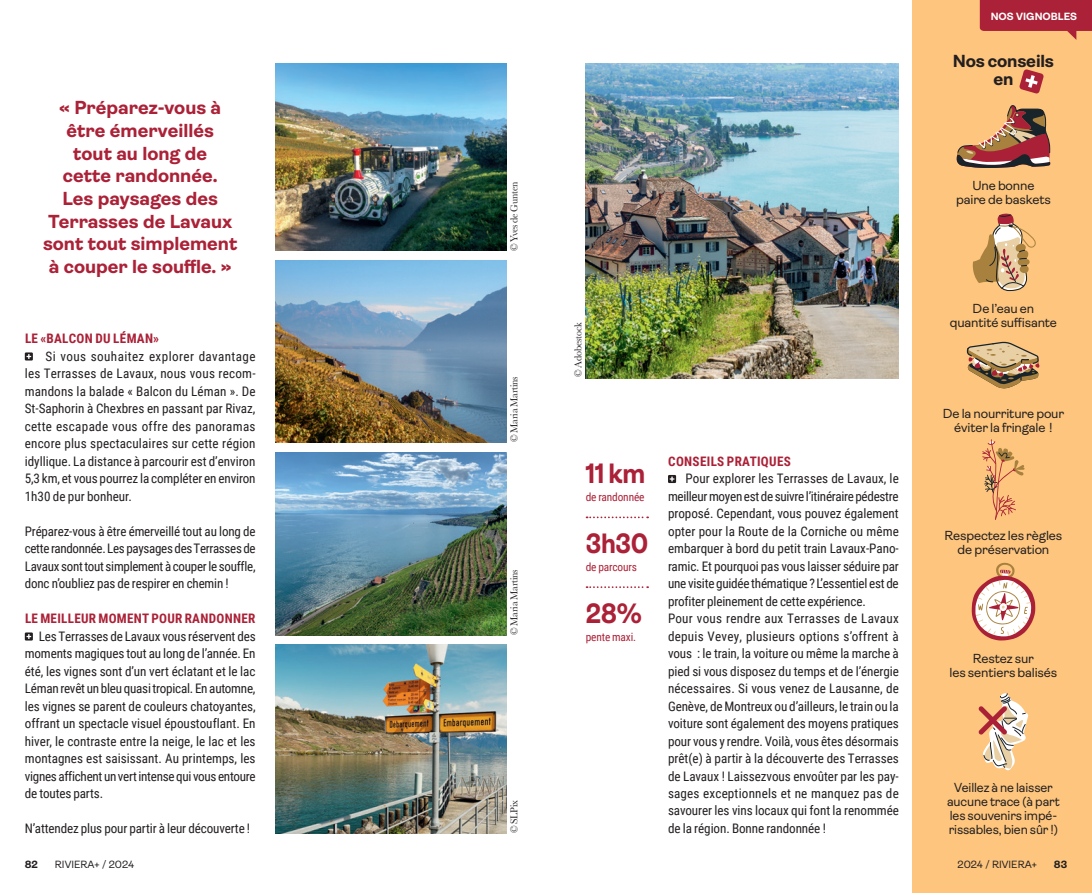
<style>
.page{position:relative;width:1092px;height:893px;background:#fff}
.page>*{position:absolute;margin:0;border:0;box-sizing:border-box;transform-origin:0 0}
.t1{font:700 28px "Ambit";letter-spacing:-.01em;color:#ab2137;scale:.9 1}
.t2{font:700 18.9px/22.8px "Ambit";color:#ab2137;text-align:center}
.t3{font:700 17.5px/17.5px "Ambit";letter-spacing:-.01em;color:#231f20;text-align:center}
.t4{font:13.12px/17.5px "Roboto Condensed";letter-spacing:-.005em;color:#231f20;text-align:justify}
.t5{font:13.12px/14px "Ambit";letter-spacing:-.01em;color:#231f20;text-align:center}
.t6{font:700 13.12px "Roboto Condensed";letter-spacing:.025em;color:#ab2137}
.t7{font:11.38px "Roboto Condensed";letter-spacing:-.01em;color:#ab2137}
.t8{font:10.5px "Baskerville";letter-spacing:-.015em;color:#231f20;scale:.95 1}
.t9{font:10.5px "Ambit";color:#231f20}
.t10{font:700 10.5px "Ambit";color:#fff}
.t11{font:700 10.5px "Ambit";color:#231f20}
</style>
<div class="page">
<div style="left:912px;top:0;width:179px;height:893px;background:#fdc57d"></div>
<img style="left:276px;top:261px;width:230px;height:181px">
<svg style="left:971px;top:563px;width:64px;height:77px"></svg>
<svg style="left:956px;top:105px;width:94px;height:63px"></svg>
<svg style="left:972px;top:213px;width:63px;height:78px"></svg>
<svg style="left:966px;top:342px;width:73px;height:47px"></svg>
<svg style="left:978px;top:693px;width:50px;height:78px"></svg>
<svg style="left:982px;top:439px;width:42px;height:81px"></svg>
<svg style="left:25px;top:352px;width:8px;height:8px"></svg>
<svg style="left:27px;top:354px;width:4px;height:5px"></svg>
<svg style="left:25px;top:632px;width:8px;height:8px"></svg>
<svg style="left:27px;top:634px;width:4px;height:5px"></svg>
<svg style="left:668px;top:475px;width:8px;height:8px"></svg>
<svg style="left:669px;top:477px;width:5px;height:4px"></svg>
<img style="left:585px;top:63px;width:313px;height:315px">
<svg style="left:1019px;top:69px;width:24px;height:25px"></svg>
<img style="left:276px;top:452px;width:230px;height:183px">
<svg style="left:586px;top:516px;width:62px;height:2px"></svg>
<svg style="left:586px;top:586px;width:62px;height:2px"></svg>
<svg style="left:979px;top:0;width:112px;height:40px"></svg>
<img style="left:276px;top:645px;width:230px;height:188px">
<img style="left:276px;top:63px;width:230px;height:188px">
<p class="t10" style="left:990px;top:11px;width:88px">NOS VIGNOBLES</p>
<h2 class="t2" style="left:43px;top:97px;width:196px">« Préparez-vous à être émerveillés<br>tout au long de<br>cette randonnée.<br>Les paysages des<br>Terrasses de Lavaux sont tout simplement à couper le souffle. »</h2>
<p class="t6" style="left:25px;top:329px;width:136px">LE «BALCON DU LÉMAN»</p>
<p class="t4" style="left:25px;top:347px;width:232px;text-indent:21px">Si vous souhaitez explorer davantage les Terrasses de Lavaux, nous vous recom&shy;mandons la balade « Balcon du Léman ». De St-Saphorin à Chexbres en passant par Rivaz, cette escapade vous offre des panoramas encore plus spectaculaires sur cette région idyllique. La distance à parcourir est d’environ 5,3 km, et vous pourrez la compléter en environ 1h30 de pur bonheur.</p>
<p class="t4" style="left:25px;top:522px;width:232px">Préparez-vous à être émerveillé tout au long de cette randonnée. Les paysages des Terrasses de Lavaux sont tout simplement à couper le souffle, donc n’oubliez pas de respirer en chemin !</p>
<p class="t6" style="left:25px;top:609px;width:232px">LE MEILLEUR MOMENT POUR RANDONNER</p>
<p class="t4" style="left:25px;top:627px;width:232px;text-indent:14px">Les Terrasses de Lavaux vous réservent des moments magiques tout au long de l’année. En été, les vignes sont d’un vert éclatant et le lac Léman revêt un bleu quasi tropical. En automne, les vignes se parent de couleurs chatoyantes, offrant un spectacle visuel époustouflant. En hiver, le contraste entre la neige, le lac et les montagnes est saisissant. Au printemps, les vignes affichent un vert intense qui vous entoure de toutes parts.</p>
<p class="t4" style="left:25px;top:819px;width:227px">N’attendez plus pour partir à leur découverte !</p>
<p class="t8" style="left:507px;top:251px;width:75px;rotate:-90deg">© Yves de Gunten</p>
<p class="t8" style="left:507px;top:442px;width:71px;rotate:-90deg">© Maria Martins</p>
<p class="t8" style="left:507px;top:635px;width:71px;rotate:-90deg">© Maria Martins</p>
<p class="t8" style="left:507px;top:833px;width:36px;rotate:-90deg">© SLPix</p>
<p class="t8" style="left:571px;top:377px;width:59px;rotate:-90deg">© Adobestock</p>
<h1 class="t1" style="left:585px;top:458px;width:68px">11 km</h1>
<p class="t7" style="left:585px;top:488px;width:60px">de randonnée</p>
<h1 class="t1" style="left:585px;top:528px;width:71px">3h30</h1>
<p class="t7" style="left:585px;top:558px;width:53px">de parcours</p>
<h1 class="t1" style="left:585px;top:598px;width:64px">28%</h1>
<p class="t7" style="left:585px;top:628px;width:52px">pente maxi.</p>
<p class="t6" style="left:668px;top:452px;width:124px">CONSEILS PRATIQUES</p>
<p class="t4" style="left:668px;top:469px;width:232px;text-align:left;text-indent:17px">Pour explorer les Terrasses de Lavaux, le meilleur moyen est de suivre l’itinéraire pédestre proposé. Cependant, vous pouvez également opter pour la Route de la Corniche ou même embarquer à bord du petit train Lavaux-Pano&shy;ramic. Et pourquoi pas vous laisser séduire par une visite guidée thématique ? L’essentiel est de profiter pleinement de cette expérience.<br>Pour vous rendre aux Terrasses de Lavaux depuis Vevey, plusieurs options s’offrent à vous : le train, la voiture ou même la marche à pied si vous disposez du temps et de l’énergie nécessaires. Si vous venez de Lausanne, de Genève, de Montreux ou d’ailleurs, le train ou la voiture sont également des moyens pratiques pour vous y rendre. Voilà, vous êtes désormais prêt(e) à partir à la découverte des Terrasses de Lavaux ! Laissezvous envoûter par les pay&shy;sages exceptionnels et ne manquez pas de savourer les vins locaux qui font la renommée de la région. Bonne randonnée !</p>
<h3 class="t3" style="left:952px;top:52px;width:102px">Nos conseils en</h3>
<p class="t5" style="left:956px;top:179px;width:96px">Une bonne paire de baskets</p>
<p class="t5" style="left:949px;top:301px;width:109px">De l’eau en quantité suffisante</p>
<p class="t5" style="left:942px;top:406px;width:123px">De la nourriture pour éviter la fringale !</p>
<p class="t5" style="left:944px;top:529px;width:119px">Respectez les règles de préservation</p>
<p class="t5" style="left:949px;top:651px;width:109px">Restez sur<br>les sentiers balisés</p>
<p class="t5" style="left:947px;top:781px;width:114px">Veillez à ne laisser aucune trace (à part les souvenirs impé&shy;rissables, bien sûr !)</p>
<p class="t11" style="left:25px;top:859px;width:15px">82</p>
<p class="t9" style="left:55px;top:859px;width:81px">RIVIERA+ / 2024</p>
<p class="t9" style="left:957px;top:859px;width:81px">2024 / RIVIERA+</p>
<p class="t11" style="left:1053px;top:859px;width:15px">83</p>
</div>
